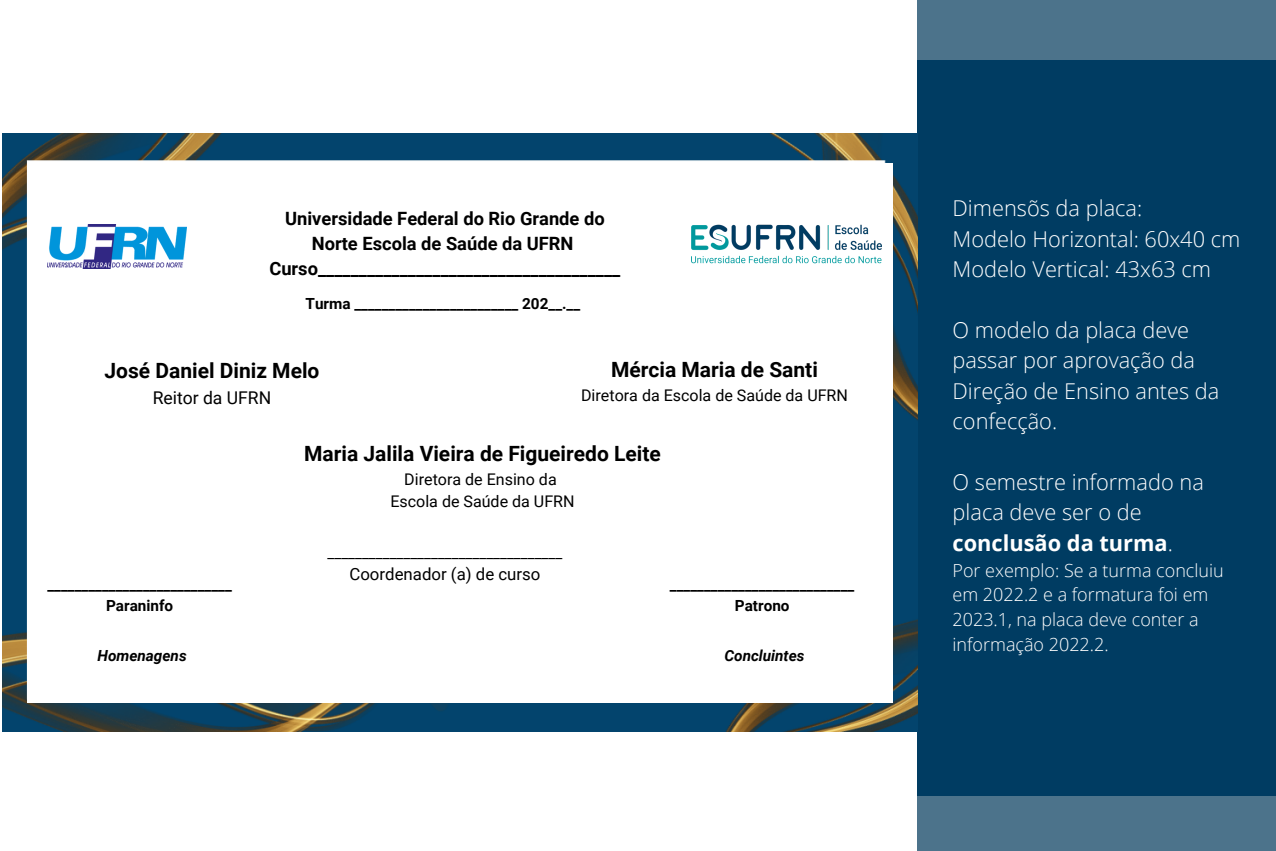
<style>
.page{position:relative;width:1276px;height:851px;background:#fff}
.page>*{position:absolute;margin:0;border:0;box-sizing:border-box;transform-origin:0 0}
.t1{font:300 21.83px/30.4px "Open Sans";color:#fff}
.t2{font:700 21px "Roboto";color:#000}
.t3{font:700 18.3px/25.3px "Roboto";color:#000;text-align:center}
.t4{font:300 18px/24.8px "Open Sans";color:#fff}
.t5{font:17.55px "Roboto";color:#000}
.t6{font:16.8px "Roboto";color:#000}
.t7{font:16.05px "Roboto";color:#000}
.t8{font:700 15.3px "Roboto";color:#000}
.t9{font:15.3px "Roboto";color:#000}
.t10{font:italic 700 15.3px "Roboto";color:#000}
.s1{font-weight:700}
</style>
<div class="page">
<div style="left:917px;top:0;width:359px;height:850px;background:#003c62"></div>
<div style="left:917px;top:0;width:359px;height:60px;background:#4c738b"></div>
<div style="left:917px;top:795px;width:359px;height:55px;background:#4c738b"></div>
<img style="left:3px;top:133px;width:914px;height:598px">
<div style="left:27px;top:163px;width:865px;height:539px;background:#fff"></div>
<img style="left:691px;top:224px;width:191px;height:40px">
<img style="left:47px;top:224px;width:140px;height:44px">
<p class="t3" style="left:285px;top:206px;width:321px">Universidade Federal do Rio Grande do<br>Norte Escola de Saúde da UFRN</p>
<p class="t3" style="left:269px;top:256px;width:352px">Curso_____________________________________</p>
<p class="t8" style="left:306px;top:295px;width:276px">Turma ________________________ 202__.__</p>
<p class="t2" style="left:104px;top:359px;width:216px">José Daniel Diniz Melo</p>
<p class="t5" style="left:153px;top:388px;width:120px">Reitor da UFRN</p>
<p class="t2" style="left:611px;top:357px;width:208px">Mércia Maria de Santi</p>
<p class="t7" style="left:581px;top:386px;width:268px">Diretora da Escola de Saúde da UFRN</p>
<p class="t2" style="left:304px;top:441px;width:358px">Maria Jalila Vieira de Figueiredo Leite</p>
<p class="t7" style="left:404px;top:470px;width:154px">Diretora de Ensino da</p>
<p class="t7" style="left:390px;top:492px;width:186px">Escola de Saúde da UFRN</p>
<p class="t8" style="left:47px;top:575px;width:186px">___________________________</p>
<p class="t8" style="left:106px;top:597px;width:69px">Paraninfo</p>
<p class="t9" style="left:327px;top:543px;width:236px">__________________________________</p>
<p class="t6" style="left:349px;top:564px;width:192px">Coordenador (a) de curso</p>
<p class="t8" style="left:670px;top:575px;width:186px">___________________________</p>
<p class="t8" style="left:735px;top:597px;width:56px">Patrono</p>
<p class="t10" style="left:97px;top:646px;width:91px">Homenagens</p>
<p class="t10" style="left:724px;top:646px;width:82px">Concluintes</p>
<p class="t1" style="left:952px;top:193px;width:191px">Dimensõs da placa:</p>
<p class="t1" style="left:952px;top:223px;width:289px">Modelo Horizontal: 60x40 cm</p>
<p class="t1" style="left:952px;top:253px;width:260px">Modelo Vertical: 43x63 cm</p>
<p class="t1" style="left:952px;top:314px;width:268px">O modelo da placa deve passar por aprovação da<br>Direção de Ensino antes da confecção.</p>
<p class="t1" style="left:952px;top:466px;width:253px">O semestre informado na placa deve ser o de <span class="s1">conclusão da turma</span>.</p>
<p class="t4" style="left:952px;top:557px;width:273px">Por exemplo: Se a turma concluiu em 2022.2 e a formatura foi em<br>2023.1, na placa deve conter a informação 2022.2.</p>
</div>
